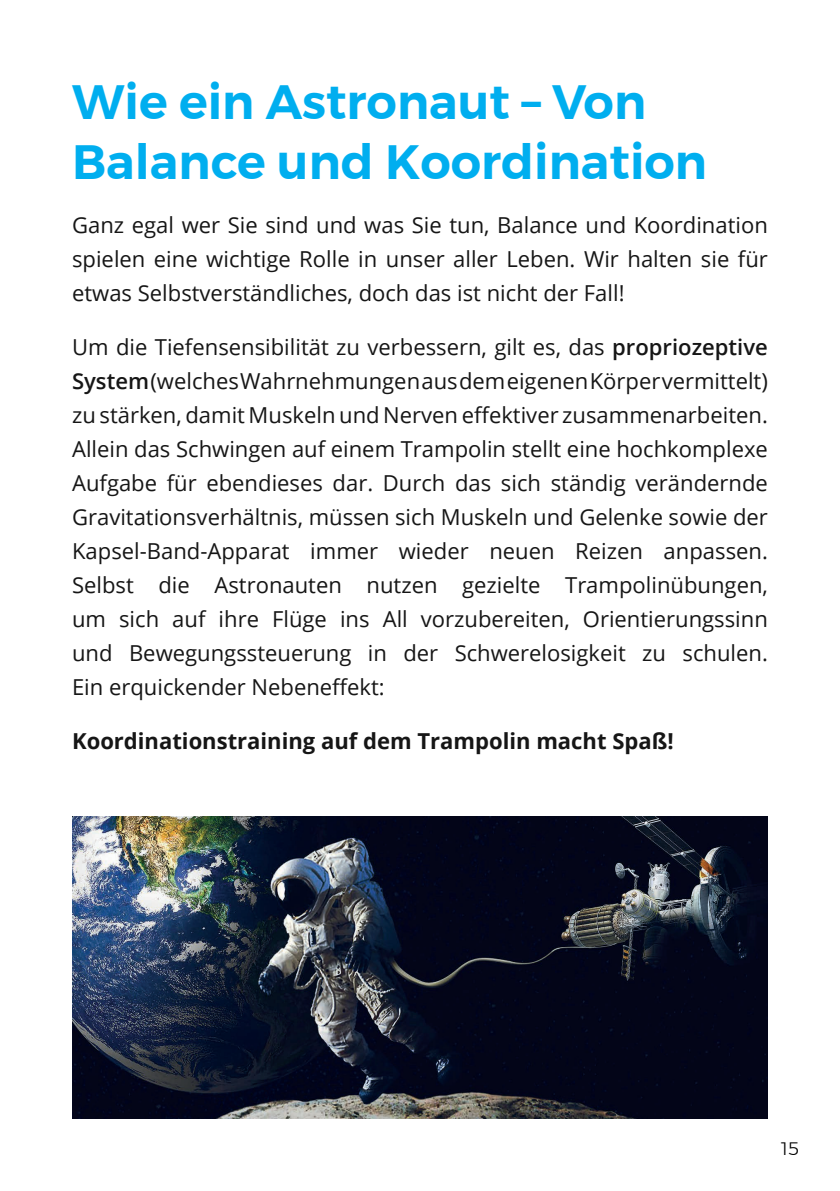
<style>
.page{position:relative;width:840px;height:1191px;background:#fff}
.page>*{position:absolute;margin:0;border:0;box-sizing:border-box;transform-origin:0 0}
.Überschrift_2_-_groß{font:600 48px/60px "Montserrat";color:#00aeef}
.t1{font:22px/34px "Open Sans";color:#161616;text-align:justify}
.t2{font:700 22px "Open Sans";color:#161616}
.t3{font:300 18px "Montserrat";color:#000}
.s1{font-weight:600}
</style>
<div class="page">
<img style="left:72px;top:816px;width:695px;height:303px">
<p class="Überschrift_2_-_groß" style="left:72px;top:71px;width:636px">Wie ein Astronaut – Von<br>Balance und Koordination</p>
<p class="t1" style="left:72px;top:207px;width:697px">Ganz egal wer Sie sind und was Sie tun, Balance und Koordination spielen eine wichtige Rolle in unser aller Leben. Wir halten sie für etwas Selbstverständliches, doch das ist nicht der Fall!</p>
<p class="t1" style="left:72px;top:329px;width:697px">Um die Tiefensensibilität zu verbessern, gilt es, das <span class="s1">propriozeptive System</span> (welches Wahrnehmungen aus dem eigenen Körper vermittelt) zu stärken, damit Muskeln und Nerven effektiver zusammenarbeiten.<br>Allein das Schwingen auf einem Trampolin stellt eine hochkomplexe Aufgabe für ebendieses dar. Durch das sich ständig verändernde Gravitationsverhältnis, müssen sich Muskeln und Gelenke sowie der Kapsel-Band-Apparat immer wieder neuen Reizen anpassen.<br>Selbst die Astronauten nutzen gezielte Trampolinübungen, um sich auf ihre Flüge ins All vorzubereiten, Orientierungssinn und Bewegungssteuerung in der Schwerelosigkeit zu schulen.<br>Ein erquickender Nebeneffekt:</p>
<p class="t2" style="left:72px;top:725px;width:602px">Koordinationstraining auf dem Trampolin macht Spaß!</p>
<p class="t3" style="left:780px;top:1135px;width:19px">15</p>
</div>
